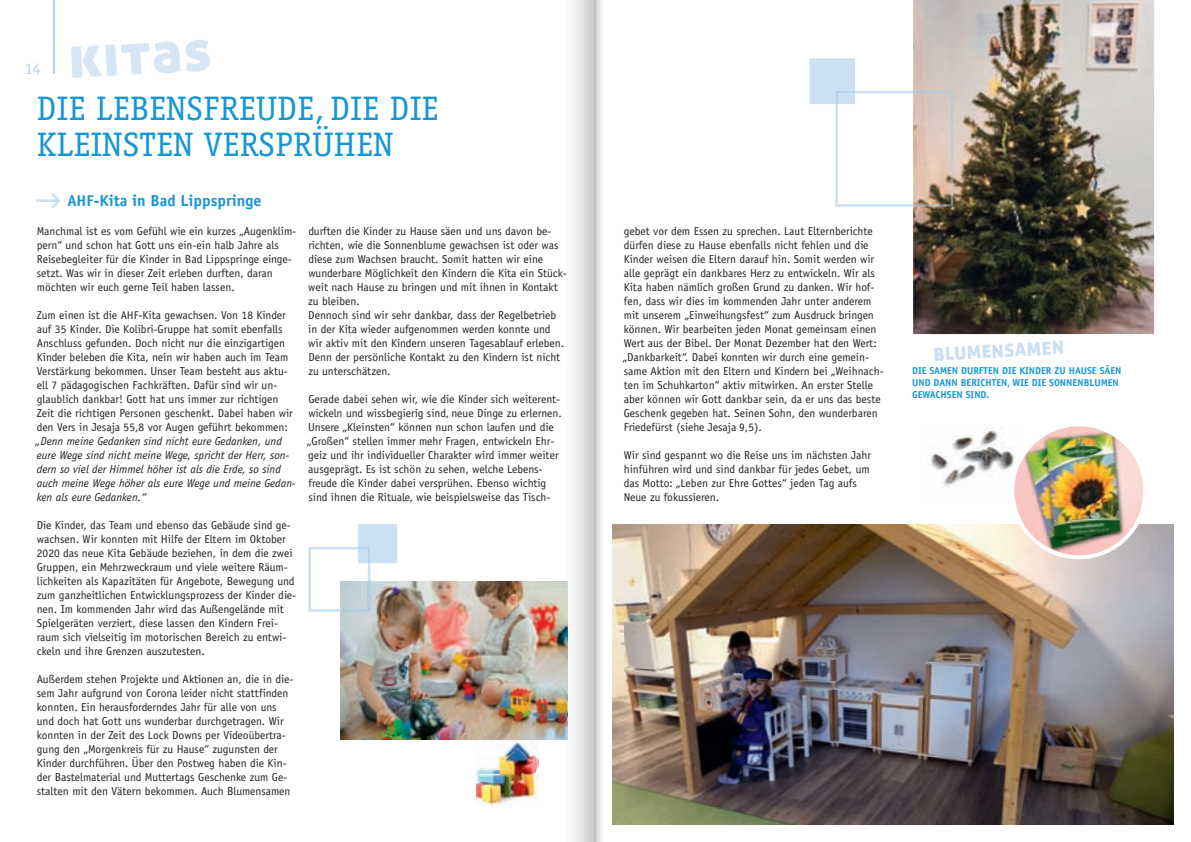
<style>
.page{position:relative;width:1191px;height:842px;background:#fff}
.page>*{position:absolute;margin:0;border:0;box-sizing:border-box;transform-origin:0 0}
.t1{font:58.6px "Aller Display";color:#d6e6f5}
.t2{font:34.1px/35.4px "Officina Serif Std";letter-spacing:.015em;color:#1796d5}
.t3{font:18px "Aller Display";color:#c8def2}
.t4{font:700 16px "Officina Sans Std";color:#1796d5}
.t5{font:16px "Officina Sans";color:#b2d1ed}
.t6{font:11.5px/14px "Officina Sans";color:#231f20}
.t7{font:italic 11.5px/14px "Officina Sans";color:#231f20}
.t8{font:700 10px/12px "Officina Sans";color:#1796d5}
.s1{font-size:15.6px}
.s2{font-size:11.2px}
</style>
<div class="page">
<img style="left:624px;top:524px;width:550px;height:301px">
<img style="left:476px;top:739px;width:62px;height:66px">
<img style="left:341px;top:582px;width:226px;height:157px">
<img style="left:913px;top:0;width:241px;height:334px">
<img style="left:913px;top:91px;width:40px;height:116px">
<svg style="left:809px;top:58px;width:104px;height:149px"></svg>
<hr style="left:53px;top:0;width:1px;height:74px;background:#b2d1ed">
<img style="left:478px;top:748px;width:59px;height:29px">
<img style="left:1010px;top:426px;width:137px;height:133px">
<img style="left:1014px;top:494px;width:6px;height:6px">
<img style="left:931px;top:426px;width:89px;height:60px">
<img style="left:1010px;top:454px;width:10px;height:40px">
<img style="left:1014px;top:462px;width:6px;height:32px">
<svg style="left:308px;top:524px;width:89px;height:88px"></svg>
<img style="left:567px;top:0;width:35px;height:842px">
<img style="left:612px;top:524px;width:12px;height:301px">
<img style="left:567px;top:582px;width:1px;height:157px">
<h3 class="t5" style="left:25px;top:62px;width:18px">14</h3>
<h1 class="t1" style="left:66px;top:24px;width:150px;rotate:-3deg">kitas</h1>
<h2 class="t2" style="left:37px;top:91px;width:403px">DIE LEBENSFREUDE, DIE DIE<br>KLEINSTEN VERSPRÜHEN</h2>
<h3 class="t4" style="left:67px;top:195px;width:195px"><span class="s1">AHF</span>-Kita in Bad Lippspringe</h3>
<p class="t6" style="left:37px;top:225px;width:261px">Manchmal ist es vom Gefühl wie ein kurzes „Augenklim&shy;pern“ und schon hat Gott uns ein-ein halb Jahre als Reisebegleiter für die Kinder in Bad Lippspringe einge&shy;setzt. Was wir in dieser Zeit erleben durften, daran möchten wir euch gerne Teil haben lassen.</p>
<p class="t6" style="left:37px;top:309px;width:258px">Zum einen ist die <span class="s2">AHF</span>-Kita gewachsen. Von 18 Kinder auf 35 Kinder. Die Kolibri-Gruppe hat somit ebenfalls Anschluss gefunden. Doch nicht nur die einzigartigen Kinder beleben die Kita, nein wir haben auch im Team Verstärkung bekommen. Unser Team besteht aus aktu&shy;ell 7 pädagogischen Fachkräften. Dafür sind wir un&shy;glaublich dankbar! Gott hat uns immer zur richtigen Zeit die richtigen Personen geschenkt. Dabei haben wir den Vers in Jesaja 55,8 vor Augen geführt bekommen:</p>
<p class="t7" style="left:35px;top:435px;width:262px">„Denn meine Gedanken sind nicht eure Gedanken, und eure Wege sind nicht meine Wege, spricht der Herr, son&shy;dern so viel der Himmel höher ist als die Erde, so sind auch meine Wege höher als eure Wege und meine Gedan&shy;ken als eure Gedanken.“</p>
<p class="t6" style="left:37px;top:519px;width:261px">Die Kinder, das Team und ebenso das Gebäude sind ge&shy;wachsen. Wir konnten mit Hilfe der Eltern im Oktober 2020 das neue Kita Gebäude beziehen, in dem die zwei Gruppen, ein Mehrzweckraum und viele weitere Räum&shy;lichkeiten als Kapazitäten für Angebote, Bewegung und zum ganzheitlichen Entwicklungsprozess der Kinder die&shy;nen. Im kommenden Jahr wird das Außengelände mit Spielgeräten verziert, diese lassen den Kindern Frei&shy;raum sich vielseitig im motorischen Bereich zu entwi&shy;ckeln und ihre Grenzen auszutesten.</p>
<p class="t6" style="left:37px;top:673px;width:258px">Außerdem stehen Projekte und Aktionen an, die in die&shy;sem Jahr aufgrund von Corona leider nicht stattfinden konnten. Ein herausforderndes Jahr für alle von uns und doch hat Gott uns wunderbar durchgetragen. Wir konnten in der Zeit des Lock Downs per Videoübertra&shy;gung den „Morgenkreis für zu Hause“ zugunsten der Kinder durchführen. Über den Postweg haben die Kin&shy;der Bastelmaterial und Muttertags Geschenke zum Ge&shy;stalten mit den Vätern bekommen. Auch Blumensamen</p>
<p class="t6" style="left:308px;top:225px;width:260px">durften die Kinder zu Hause säen und uns davon be&shy;richten, wie die Sonnenblume gewachsen ist oder was diese zum Wachsen braucht. Somit hatten wir eine wunderbare Möglichkeit den Kindern die Kita ein Stück&shy;weit nach Hause zu bringen und mit ihnen in Kontakt zu bleiben.<br>Dennoch sind wir sehr dankbar, dass der Regelbetrieb in der Kita wieder aufgenommen werden konnte und wir aktiv mit den Kindern unseren Tagesablauf erleben.<br>Denn der persönliche Kontakt zu den Kindern ist nicht zu unterschätzen.</p>
<p class="t6" style="left:307px;top:393px;width:256px">Gerade dabei sehen wir, wie die Kinder sich weiterent&shy;wickeln und wissbegierig sind, neue Dinge zu erlernen.<br>Unsere „Kleinsten“ können nun schon laufen und die „Großen“ stellen immer mehr Fragen, entwickeln Ehr&shy;geiz und ihr individueller Charakter wird immer weiter ausgeprägt. Es ist schön zu sehen, welche Lebens&shy;freude die Kinder dabei versprühen. Ebenso wichtig sind ihnen die Rituale, wie beispielsweise das Tisch-</p>
<p class="t6" style="left:622px;top:225px;width:263px">gebet vor dem Essen zu sprechen. Laut Elternberichte dürfen diese zu Hause ebenfalls nicht fehlen und die Kinder weisen die Eltern darauf hin. Somit werden wir alle geprägt ein dankbares Herz zu entwickeln. Wir als Kita haben nämlich großen Grund zu danken. Wir hof&shy;fen, dass wir dies im kommenden Jahr unter anderem mit unserem „Einweihungsfest“ zum Ausdruck bringen können. Wir bearbeiten jeden Monat gemeinsam einen Wert aus der Bibel. Der Monat Dezember hat den Wert: „Dankbarkeit“. Dabei konnten wir durch eine gemein&shy;same Aktion mit den Eltern und Kindern bei „Weihnach&shy;ten im Schuhkarton“ aktiv mitwirken. An erster Stelle aber können wir Gott dankbar sein, da er uns das beste Geschenk gegeben hat. Seinen Sohn, den wunderbaren Friedefürst (siehe Jesaja 9,5).</p>
<p class="t6" style="left:624px;top:449px;width:249px">Wir sind gespannt wo die Reise uns im nächsten Jahr hinführen wird und sind dankbar für jedes Gebet, um das Motto: „Leben zur Ehre Gottes“ jeden Tag aufs Neue zu fokussieren.</p>
<h3 class="t3" style="left:933px;top:344px;width:132px;rotate:-3deg">blumensamen</h3>
<p class="t8" style="left:912px;top:366px;width:211px">DIE SAMEN DURFTEN DIE KINDER ZU HAUSE SÄEN<br>UND DANN BERICHTEN, WIE DIE SONNENBLUMEN<br>GEWACHSEN SIND.</p>
</div>
